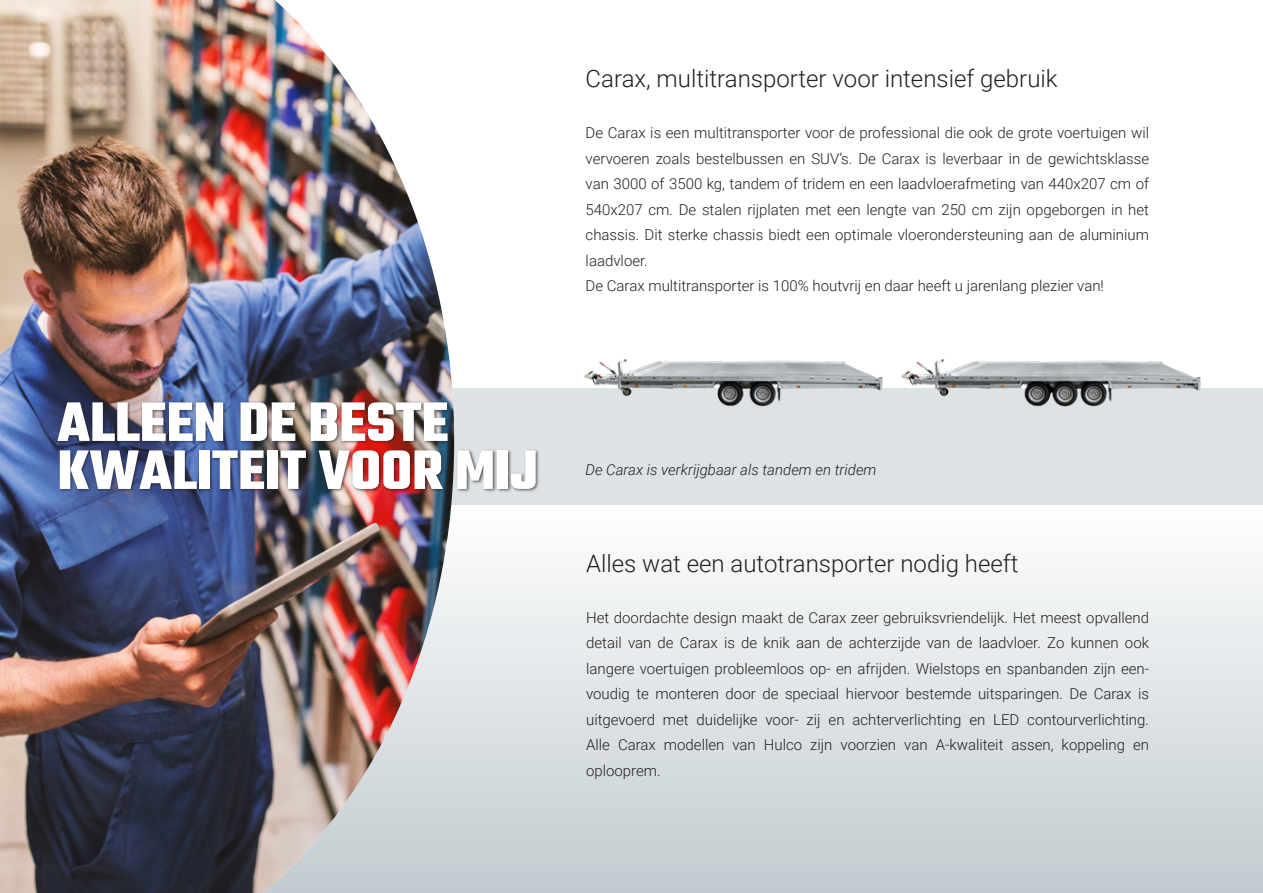
<style>
.page{position:relative;width:1263px;height:893px;background:#fff}
.page>*{position:absolute;margin:0;border:0;box-sizing:border-box;transform-origin:0 0}
.t1{font:700 60px "Teko";color:#fff}
.t2{font:300 24px "Roboto";color:#231f20}
.t3{font:300 15px/25.5px "Roboto";color:#231f20;text-align:justify}
.t4{font:italic 300 15px "Roboto";color:#231f20}
</style>
<div class="page">
<div style="left:0;top:388px;width:1263px;height:117px;background:#dde2e4"></div>
<div style="left:0;top:505px;width:1263px;height:388px;background:linear-gradient(to bottom,#fefefe,#c2cbcf)"></div>
<img style="left:0;top:0;width:454px;height:893px">
<div style="left:56px;top:400px;width:483px;height:93px;background:#231f20;opacity:.7"></div>
<img style="left:584px;top:359px;width:299px;height:48px">
<img style="left:901px;top:359px;width:300px;height:48px">
<p class="t1" style="left:57px;top:383px;width:393px">ALLEEN DE BESTE</p>
<p class="t1" style="left:57px;top:431px;width:482px">KWALITEIT VOOR MIJ</p>
<p class="t2" style="left:586px;top:62px;width:473px">Carax, multitransporter voor intensief gebruik</p>
<p class="t3" style="left:586px;top:119px;width:565px">De Carax is een multitransporter voor de professional die ook de grote voertuigen wil vervoeren zoals bestelbussen en SUV’s. De Carax is leverbaar in de gewichtsklasse van 3000 of 3500 kg, tandem of tridem en een laadvloerafmeting van 440x207 cm of 540x207 cm. De stalen rijplaten met een lengte van 250 cm zijn opgeborgen in het chassis. Dit sterke chassis biedt een optimale vloerondersteuning aan de aluminium laadvloer.</p>
<p class="t3" style="left:586px;top:272px;width:520px">De Carax multitransporter is 100% houtvrij en daar heeft u jarenlang plezier van!</p>
<p class="t4" style="left:585px;top:459px;width:293px">De Carax is verkrijgbaar als tandem en tridem</p>
<p class="t2" style="left:586px;top:546px;width:434px">Alles wat een autotransporter nodig heeft</p>
<p class="t3" style="left:586px;top:604px;width:564px">Het doordachte design maakt de Carax zeer gebruiksvriendelijk. Het meest opvallend detail van de Carax is de knik aan de achterzijde van de laadvloer. Zo kunnen ook langere voertuigen probleemloos op- en afrijden. Wielstops en spanbanden zijn een&shy;voudig te monteren door de speciaal hiervoor bestemde uitsparingen. De Carax is uitgevoerd met duidelijke voor- zij en achterverlichting en LED contourverlichting.<br>Alle Carax modellen van Hulco zijn voorzien van A-kwaliteit assen, koppeling en oplooprem.</p>
</div>
